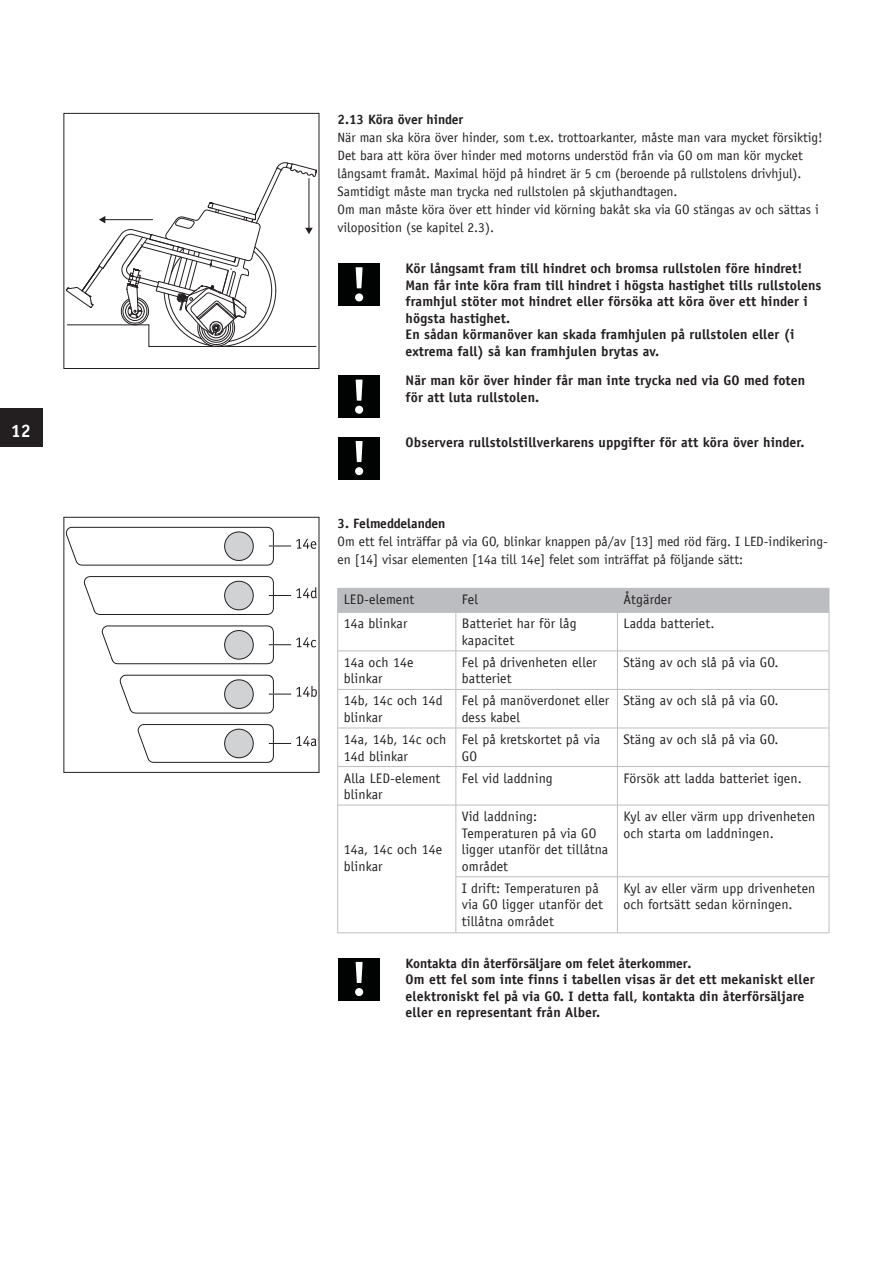
<style>
.page{position:relative;width:893px;height:1263px;background:#fff}
.page>*{position:absolute;margin:0;border:0;box-sizing:border-box;transform-origin:0 0}
.t1{font:700 18px "Officina Sans LT";color:#fff}
.t2{font:13.8px/16.5px "Officina Sans LT";letter-spacing:.01em;color:#231f20}
.t3{font:700 13.8px/16.5px "Officina Sans LT";letter-spacing:.01em;color:#231f20}
.t4{font:13.5px/18px "Officina Sans LT";color:#231f20}
.t5{font:700 13.5px "Officina Sans LT";color:#231f20}
.s1{font-size:13.8px}
</style>
<div class="page">
<div style="left:0;top:408px;width:43px;height:38px;background:#231f20"></div>
<div style="left:337px;top:588px;width:493px;height:24px;background:#bcbdc0"></div>
<hr style="left:338px;top:612px;width:118px;height:1px;background:#bcbdc0">
<hr style="left:337px;top:612px;width:1px;height:39px;background:#bcbdc0">
<hr style="left:456px;top:612px;width:161px;height:1px;background:#bcbdc0">
<hr style="left:456px;top:612px;width:1px;height:39px;background:#bcbdc0">
<hr style="left:617px;top:612px;width:212px;height:1px;background:#bcbdc0">
<hr style="left:617px;top:612px;width:1px;height:39px;background:#bcbdc0">
<hr style="left:829px;top:612px;width:1px;height:39px;background:#bcbdc0">
<hr style="left:338px;top:651px;width:118px;height:1px;background:#bcbdc0">
<hr style="left:337px;top:651px;width:1px;height:38px;background:#bcbdc0">
<hr style="left:456px;top:651px;width:161px;height:1px;background:#bcbdc0">
<hr style="left:456px;top:651px;width:1px;height:38px;background:#bcbdc0">
<hr style="left:617px;top:651px;width:212px;height:1px;background:#bcbdc0">
<hr style="left:617px;top:651px;width:1px;height:38px;background:#bcbdc0">
<hr style="left:829px;top:651px;width:1px;height:38px;background:#bcbdc0">
<hr style="left:338px;top:689px;width:118px;height:1px;background:#bcbdc0">
<hr style="left:337px;top:690px;width:1px;height:38px;background:#bcbdc0">
<hr style="left:456px;top:689px;width:161px;height:1px;background:#bcbdc0">
<hr style="left:456px;top:690px;width:1px;height:38px;background:#bcbdc0">
<hr style="left:617px;top:689px;width:212px;height:1px;background:#bcbdc0">
<hr style="left:617px;top:690px;width:1px;height:38px;background:#bcbdc0">
<hr style="left:829px;top:690px;width:1px;height:38px;background:#bcbdc0">
<hr style="left:338px;top:728px;width:118px;height:1px;background:#bcbdc0">
<hr style="left:337px;top:728px;width:1px;height:38px;background:#bcbdc0">
<hr style="left:456px;top:728px;width:161px;height:1px;background:#bcbdc0">
<hr style="left:456px;top:728px;width:1px;height:38px;background:#bcbdc0">
<hr style="left:617px;top:728px;width:212px;height:1px;background:#bcbdc0">
<hr style="left:617px;top:728px;width:1px;height:38px;background:#bcbdc0">
<hr style="left:829px;top:728px;width:1px;height:38px;background:#bcbdc0">
<hr style="left:338px;top:766px;width:118px;height:1px;background:#bcbdc0">
<hr style="left:337px;top:767px;width:1px;height:38px;background:#bcbdc0">
<hr style="left:456px;top:766px;width:161px;height:1px;background:#bcbdc0">
<hr style="left:456px;top:767px;width:1px;height:38px;background:#bcbdc0">
<hr style="left:617px;top:766px;width:212px;height:1px;background:#bcbdc0">
<hr style="left:617px;top:767px;width:1px;height:38px;background:#bcbdc0">
<hr style="left:829px;top:767px;width:1px;height:38px;background:#bcbdc0">
<hr style="left:338px;top:805px;width:118px;height:1px;background:#bcbdc0">
<hr style="left:337px;top:805px;width:1px;height:72px;background:#bcbdc0">
<hr style="left:456px;top:805px;width:161px;height:1px;background:#bcbdc0">
<hr style="left:456px;top:805px;width:1px;height:71px;background:#bcbdc0">
<hr style="left:617px;top:805px;width:212px;height:1px;background:#bcbdc0">
<hr style="left:617px;top:805px;width:1px;height:71px;background:#bcbdc0">
<hr style="left:829px;top:805px;width:1px;height:71px;background:#bcbdc0">
<hr style="left:337px;top:877px;width:1px;height:56px;background:#bcbdc0">
<hr style="left:456px;top:876px;width:161px;height:1px;background:#bcbdc0">
<hr style="left:456px;top:877px;width:1px;height:56px;background:#bcbdc0">
<hr style="left:617px;top:876px;width:212px;height:1px;background:#bcbdc0">
<hr style="left:617px;top:877px;width:1px;height:56px;background:#bcbdc0">
<hr style="left:829px;top:877px;width:1px;height:56px;background:#bcbdc0">
<hr style="left:338px;top:932px;width:118px;height:1px;background:#bcbdc0">
<hr style="left:456px;top:932px;width:161px;height:1px;background:#bcbdc0">
<hr style="left:617px;top:932px;width:212px;height:1px;background:#bcbdc0">
<div style="left:64px;top:113px;width:255px;height:256px;border:1px solid #231f20"></div>
<svg style="left:66px;top:162px;width:251px;height:185px"></svg>
<hr style="left:67px;top:325px;width:82px;height:1px;background:#231f20">
<div style="left:338px;top:263px;width:41px;height:43px;background:#010202"></div>
<svg style="left:355px;top:267px;width:8px;height:34px"></svg>
<div style="left:338px;top:376px;width:41px;height:42px;background:#010202"></div>
<svg style="left:355px;top:380px;width:8px;height:34px"></svg>
<div style="left:338px;top:437px;width:41px;height:42px;background:#010202"></div>
<svg style="left:355px;top:441px;width:8px;height:34px"></svg>
<hr style="left:64px;top:517px;width:1px;height:255px;background:#231f20">
<hr style="left:319px;top:517px;width:1px;height:255px;background:#231f20">
<hr style="left:64px;top:517px;width:255px;height:1px;background:#231f20">
<hr style="left:64px;top:772px;width:255px;height:1px;background:#231f20">
<svg style="left:66px;top:527px;width:250px;height:38px"></svg>
<svg style="left:84px;top:576px;width:233px;height:39px"></svg>
<svg style="left:102px;top:626px;width:214px;height:38px"></svg>
<svg style="left:120px;top:675px;width:197px;height:38px"></svg>
<svg style="left:138px;top:724px;width:178px;height:39px"></svg>
<div style="left:338px;top:958px;width:41px;height:42px;background:#010202"></div>
<svg style="left:355px;top:962px;width:8px;height:34px"></svg>
<h1 class="t1" style="left:11px;top:419px;width:22px">12</h1>
<p class="t5" style="left:338px;top:111px;width:127px">2.13 Köra över hinder</p>
<p class="t4" style="left:338px;top:129px;width:487px">När man ska köra över hinder, som t.ex. trottoarkanter, måste man vara mycket försiktig!<br>Det bara att köra över hinder med motorns understöd från via GO om man kör mycket långsamt framåt. Maximal höjd på hindret är 5 cm (beroende på rullstolens drivhjul).<br>Samtidigt måste man trycka ned rullstolen på skjuthandtagen.<br>Om man måste köra över ett hinder vid körning bakåt ska via GO stängas av och sättas i viloposition (se kapitel 2.3).</p>
<p class="t3" style="left:406px;top:260px;width:417px">Kör långsamt fram till hindret och bromsa rullstolen före hindret!<br>Man får inte köra fram till hindret i högsta hastighet tills rullstolens framhjul stöter mot hindret eller försöka att köra över ett hinder i högsta hastighet.<br>En sådan körmanöver kan skada framhjulen på rullstolen eller (i extrema fall) så kan framhjulen brytas av.</p>
<p class="t3" style="left:406px;top:372px;width:401px">När man kör över hinder får man inte trycka ned via GO med foten för att luta rullstolen.</p>
<p class="t3" style="left:406px;top:434px;width:401px">Observera rullstolstillverkarens uppgifter för att köra över hinder.</p>
<p class="t5" style="left:338px;top:515px;width:110px">3. Felmeddelanden</p>
<p class="t4" style="left:338px;top:533px;width:492px">Om ett fel inträffar på via GO, blinkar knappen på/av [13] med röd färg. I LED-indikering&shy;en [14] visar elementen [14a till 14e] felet som inträffat på följande sätt:</p>
<p class="t2" style="left:344px;top:591px;width:72px">LED-element</p>
<p class="t2" style="left:462px;top:591px;width:18px">Fel</p>
<p class="t2" style="left:623px;top:591px;width:50px">Åtgärder</p>
<p class="t2" style="left:344px;top:615px;width:65px">14a blinkar</p>
<p class="t2" style="left:462px;top:615px;width:116px">Batteriet har för låg kapacitet</p>
<p class="t2" style="left:623px;top:615px;width:93px">Ladda batteriet.</p>
<p class="t2" style="left:344px;top:654px;width:71px">14a och 14e blinkar</p>
<p class="t2" style="left:462px;top:654px;width:137px">Fel på drivenheten eller batteriet</p>
<p class="t2" style="left:623px;top:654px;width:157px">Stäng av och slå på via GO.</p>
<p class="t2" style="left:344px;top:692px;width:100px">14b, 14c och 14d blinkar</p>
<p class="t2" style="left:462px;top:692px;width:149px">Fel på manöverdonet eller dess kabel</p>
<p class="t2" style="left:623px;top:692px;width:157px">Stäng av och slå på via GO.</p>
<p class="t2" style="left:344px;top:731px;width:104px">14a, 14b, 14c och<br>14d blinkar</p>
<p class="t2" style="left:462px;top:731px;width:140px">Fel på kretskortet på via<br>GO</p>
<p class="t2" style="left:623px;top:731px;width:157px">Stäng av och slå på via GO.</p>
<p class="t2" style="left:344px;top:770px;width:98px">Alla LED-element blinkar</p>
<p class="t2" style="left:462px;top:770px;width:93px">Fel vid laddning</p>
<p class="t2" style="left:623px;top:770px;width:180px">Försök att ladda batteriet igen.</p>
<p class="t2" style="left:462px;top:808px;width:148px">Vid laddning:<br>Temperaturen på via GO ligger utanför det tillåtna området</p>
<p class="t2" style="left:623px;top:808px;width:193px">Kyl av eller värm upp drivenheten och starta om laddningen.</p>
<p class="t2" style="left:462px;top:880px;width:143px">I drift: Temperaturen på via GO ligger utanför det tillåtna området</p>
<p class="t2" style="left:623px;top:880px;width:193px">Kyl av eller värm upp drivenheten och fortsätt sedan körningen.</p>
<p class="t5" style="left:406px;top:955px;width:288px">Kontakta din återförsäljare om felet återkommer<span class="s1">.</span></p>
<p class="t3" style="left:406px;top:971px;width:411px">Om ett fel som inte finns i tabellen visas är det ett mekaniskt eller elektroniskt fel på via GO. I detta fall, kontakta din återförsäljare eller en representant från Alber.</p>
<p class="t2" style="left:344px;top:841px;width:100px">14a, 14c och 14e blinkar</p>
</div>
